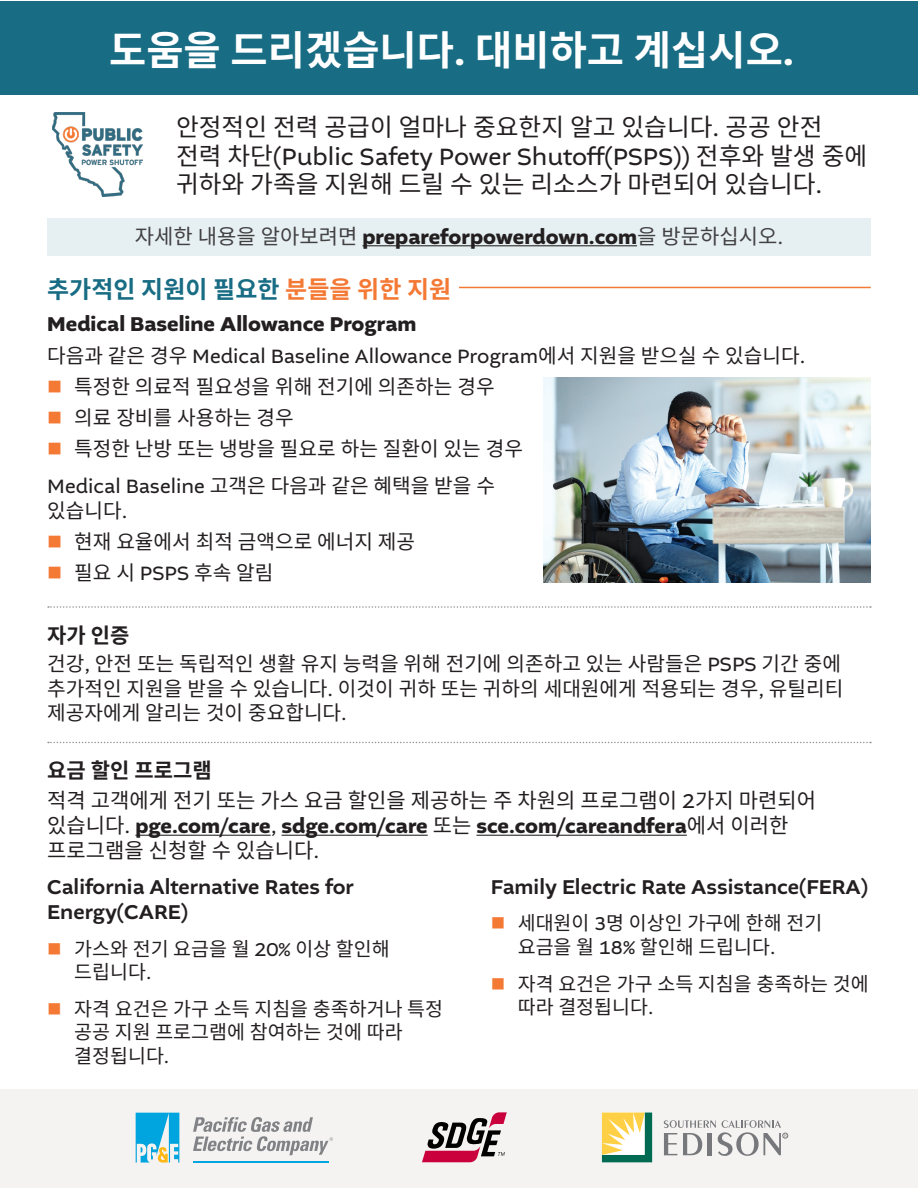
<style>
.page{position:relative;width:918px;height:1188px;background:#fff}
.page>*{position:absolute;margin:0;border:0;box-sizing:border-box;transform-origin:0 0}
.t1{font:700 40.5px "Noto Sans CJ Kkr";color:#fff}
.Body{font:24.75px/28.5px "Noto Sans CJ Kkr";color:#231f20}
.t2{font:700 24px "Noto Sans CJ Kkr";color:#186c83}
.Body-2{font:21px/25.2px "Noto Sans CJ Kkr";color:#231f20}
.t3{font:500 21px/25.2px "Altivo";color:#231f20}
.Page_Header_Subtext{font:700 21px "Altivo";color:#231f20}
.Page_Header_Subtext-2{font:700 21px "Noto Sans CJ Kkr";color:#231f20}
.Body-3{font:20.25px/24.3px "Noto Sans CJ Kkr";color:#231f20}
.Body-4{font:20.25px "Altivo";color:#231f20}
.t4{font:19.5px/23.4px "Noto Sans CJ Kkr";color:#231f20}
.s1{font-family:"Altivo"}
.s2{font-family:"Noto Sans CJ Kkr";font-weight:400;color:#414042}
.s3{font-weight:400;color:#414042}
.s4{color:#f47934}
.s5{font-family:"Noto Sans CJ Kkr"}
.s6{font-family:"Altivo";font-weight:700}
</style>
<div class="page">
<div style="left:0;top:1px;width:918px;height:93px;background:#186c83"></div>
<div style="left:0;top:1089px;width:918px;height:99px;background:#f5f3f2"></div>
<div style="left:47px;top:218px;width:824px;height:38px;background:#e6eff1"></div>
<hr style="left:362px;top:245px;width:275px;height:1px;background:#231f20">
<img style="left:53px;top:112px;width:90px;height:84px">
<svg style="left:48px;top:606px;width:823px;height:2px"></svg>
<svg style="left:48px;top:742px;width:823px;height:1px"></svg>
<hr style="left:135px;top:835px;width:136px;height:1px;background:#231f20">
<hr style="left:282px;top:835px;width:146px;height:1px;background:#231f20">
<hr style="left:476px;top:835px;width:211px;height:1px;background:#231f20">
<svg style="left:422px;top:1112px;width:85px;height:50px"></svg>
<svg style="left:602px;top:1113px;width:50px;height:49px"></svg>
<svg style="left:664px;top:1120px;width:124px;height:36px"></svg>
<svg style="left:136px;top:1113px;width:43px;height:50px"></svg>
<hr style="left:193px;top:1161px;width:136px;height:2px;background:#00a4de">
<svg style="left:193px;top:1117px;width:140px;height:38px"></svg>
<img style="left:543px;top:378px;width:328px;height:204px">
<hr style="left:459px;top:287px;width:412px;height:1px;background:#f47934">
<p class="t1" style="left:109px;top:27px;width:687px">도움을 드리겠습니다<span class="s1">.</span> 대비하고 계십시오<span class="s1">.</span></p>
<p class="Body" style="left:176px;top:113px;width:693px">안정적인 전력 공급이 얼마나 중요한지 알고 있습니다<span class="s1">.</span> 공공 안전 전력 차단<span class="s1">(Public Safety Power Shutoff(PSPS))</span> 전후와 발생 중에 귀하와 가족을 지원해 드릴 수 있는 리소스가 마련되어 있습니다<span class="s1">.</span></p>
<p class="Page_Header_Subtext" style="left:135px;top:223px;width:650px"><span class="s2">자세한 내용을 알아보려면</span> prepareforpowerdown.com<span class="s2">을 방문하십시오</span><span class="s3">.</span></p>
<p class="t2" style="left:47px;top:275px;width:406px">추가적인 지원이 필요한 <span class="s4">분들을 위한 지원</span></p>
<p class="Page_Header_Subtext" style="left:47px;top:311px;width:371px">Medical Baseline Allowance Program</p>
<p class="Body-4" style="left:47px;top:343px;width:760px"><span class="s5">다음과 같은 경우</span> Medical Baseline Allowance Program<span class="s5">에서 지원을 받으실 수 있습니다</span>.</p>
<p class="Body-3" style="left:74px;top:374px;width:422px">특정한 의료적 필요성을 위해 전기에 의존하는 경우</p>
<p class="Body-3" style="left:74px;top:405px;width:221px">의료 장비를 사용하는 경우</p>
<p class="Body-3" style="left:74px;top:437px;width:450px">특정한 난방 또는 냉방을 필요로 하는 질환이 있는 경우</p>
<p class="Body-3" style="left:47px;top:474px;width:449px"><span class="s1">Medical Baseline</span> 고객은 다음과 같은 혜택을 받을 수 있습니다<span class="s1">.</span></p>
<p class="Body-3" style="left:74px;top:530px;width:343px">현재 요율에서 최적 금액으로 에너지 제공</p>
<p class="Body-3" style="left:74px;top:561px;width:201px">필요 시 <span class="s1">PSPS</span> 후속 알림</p>
<p class="Page_Header_Subtext-2" style="left:47px;top:623px;width:84px">자가 인증</p>
<p class="Body-3" style="left:47px;top:652px;width:798px">건강<span class="s1">,</span> 안전 또는 독립적인 생활 유지 능력을 위해 전기에 의존하고 있는 사람들은 <span class="s1">PSPS</span> 기간 중에 추가적인 지원을 받을 수 있습니다<span class="s1">.</span> 이것이 귀하 또는 귀하의 세대원에게 적용되는 경우<span class="s1">,</span> 유틸리티 제공자에게 알리는 것이 중요합니다<span class="s1">.</span></p>
<p class="Page_Header_Subtext-2" style="left:47px;top:759px;width:166px">요금 할인 프로그램</p>
<p class="Body-2" style="left:47px;top:788px;width:771px">적격 고객에게 전기 또는 가스 요금 할인을 제공하는 주 차원의 프로그램이 <span class="s1">2</span>가지 마련되어 있습니다<span class="s1">.</span> <span class="s6">pge.com/care</span><span class="s1">,</span> <span class="s6">sdge.com/care</span> 또는 <span class="s6">sce.com/careandfera</span>에서 이러한 프로그램을 신청할 수 있습니다<span class="s1">.</span></p>
<p class="t3" style="left:47px;top:874px;width:308px">California Alternative Rates for<br>Energy(CARE)</p>
<p class="t4" style="left:74px;top:937px;width:317px">가스와 전기 요금을 월 <span class="s1">20%</span> 이상 할인해 드립니다<span class="s1">.</span></p>
<p class="t4" style="left:74px;top:998px;width:370px">자격 요건은 가구 소득 지침을 충족하거나 특정 공공 지원 프로그램에 참여하는 것에 따라 결정됩니다<span class="s1">.</span></p>
<p class="t3" style="left:491px;top:874px;width:379px">Family Electric Rate Assistance(FERA)</p>
<p class="t4" style="left:518px;top:912px;width:306px">세대원이 <span class="s1">3</span>명 이상인 가구에 한해 전기 요금을 월 <span class="s1">18%</span> 할인해 드립니다<span class="s1">.</span></p>
<p class="t4" style="left:518px;top:972px;width:352px">자격 요건은 가구 소득 지침을 충족하는 것에 따라 결정됩니다<span class="s1">.</span></p>
</div>
